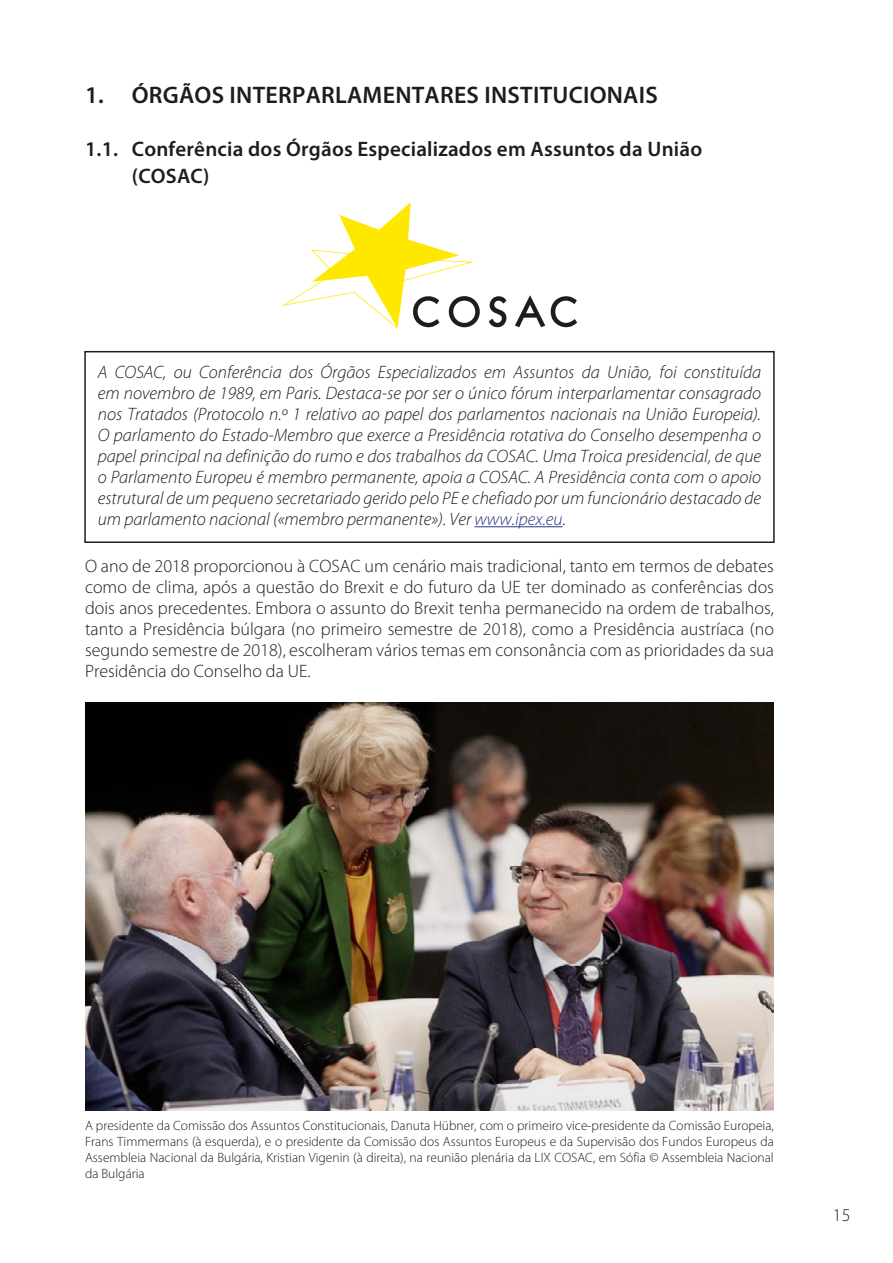
<style>
.page{position:relative;width:893px;height:1263px;background:#fff}
.page>*{position:absolute;margin:0;border:0;box-sizing:border-box;transform-origin:0 0}
.t1{font:600 24px "Myriad Pro";letter-spacing:.01em;color:#1d1d1b}
.t2{font:600 21px/27px "Myriad Pro";letter-spacing:.01em;color:#1d1d1b}
.t3{font:italic 300 18px/21px "Myriad Pro";color:#1d1d1b;text-align:justify}
.t4{font:300 18px/21px "Myriad Pro";color:#1d1d1b;text-align:justify}
.t5{font:300 13.5px/15.8px "Myriad Pro";color:#1d1d1b;text-align:justify}
.s1{color:#283583}
</style>
<div class="page">
<div style="left:84px;top:351px;width:691px;height:192px;border:2px solid #1d1d1b"></div>
<hr style="left:474px;top:526px;width:89px;height:1px;background:#283583">
<img style="left:85px;top:702px;width:689px;height:408px">
<svg style="left:515px;top:295px;width:62px;height:33px"></svg>
<svg style="left:489px;top:296px;width:18px;height:32px"></svg>
<svg style="left:282px;top:202px;width:198px;height:126px"></svg>
<h1 class="t1" style="left:85px;top:82px;width:574px">1. ÓRGÃOS INTERPARLAMENTARES INSTITUCIONAIS</h1>
<p class="t2" style="left:132px;top:135px;width:572px;text-indent:-47px">1.1. Conferência dos Órgãos Especializados em Assuntos da União (COSAC)</p>
<p class="t3" style="left:98px;top:362px;width:665px">A COSAC, ou Conferência dos Órgãos Especializados em Assuntos da União, foi constituída em novembro de 1989, em Paris. Destaca-se por ser o único fórum interparlamentar consagrado nos Tratados (Protocolo n.º 1 relativo ao papel dos parlamentos nacionais na União Europeia).<br>O parlamento do Estado-Membro que exerce a Presidência rotativa do Conselho desempenha o papel principal na definição do rumo e dos trabalhos da COSAC. Uma Troica presidencial, de que o Parlamento Europeu é membro permanente, apoia a COSAC. A Presidência conta com o apoio estrutural de um pequeno secretariado gerido pelo PE e chefiado por um funcionário destacado de um parlamento nacional («membro permanente»). Ver <span class="s1">www.ipex.eu</span>.</p>
<p class="t4" style="left:85px;top:555px;width:690px">O ano de 2018 proporcionou à COSAC um cenário mais tradicional, tanto em termos de debates como de clima, após a questão do Brexit e do futuro da UE ter dominado as conferências dos dois anos precedentes. Embora o assunto do Brexit tenha permanecido na ordem de trabalhos, tanto a Presidência búlgara (no primeiro semestre de 2018), como a Presidência austríaca (no segundo semestre de 2018), escolheram vários temas em consonância com as prioridades da sua Presidência do Conselho da UE.</p>
<p class="t5" style="left:85px;top:1118px;width:690px">A presidente da Comissão dos Assuntos Constitucionais, Danuta Hübner, com o primeiro vice-presidente da Comissão Europeia, Frans Timmermans (à esquerda), e o presidente da Comissão dos Assuntos Europeus e da Supervisão dos Fundos Europeus da Assembleia Nacional da Bulgária, Kristian Vigenin (à direita), na reunião plenária da LIX COSAC, em Sófia © Assembleia Nacional da Bulgária</p>
<p class="t4" style="left:833px;top:1205px;width:19px">15</p>
</div>
